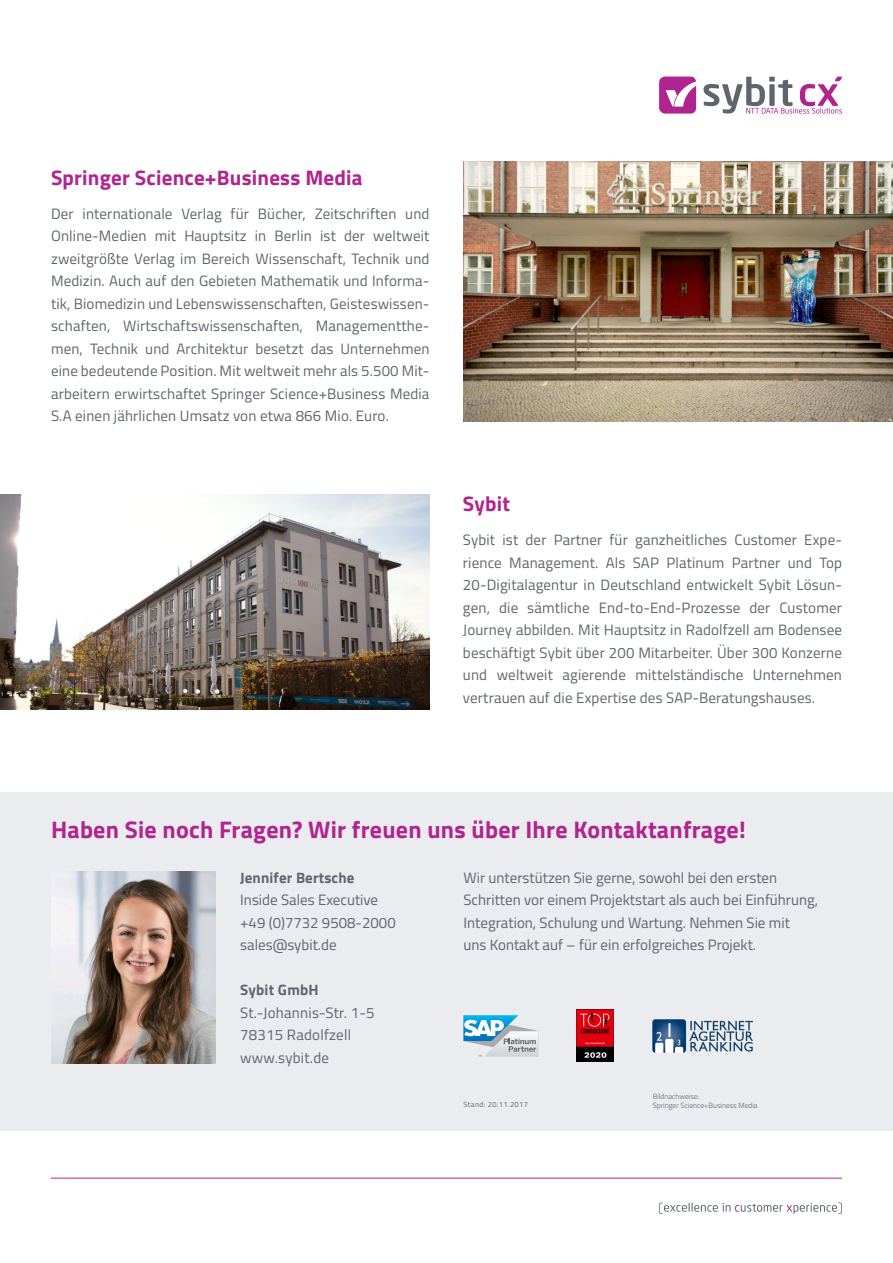
<style>
.page{position:relative;width:893px;height:1263px;background:#fff}
.page>*{position:absolute;margin:0;border:0;box-sizing:border-box;transform-origin:0 0}
.Unternehmen{font:700 24px "Titillium Web";letter-spacing:.01em;color:#b1248f}
.Headline_3{font:700 21px "Titillium Web";letter-spacing:.01em;color:#b1248f}
.Unternehmen-2{font:15px/22.5px "Titillium Web";color:#5f656c;text-align:justify}
.Unternehmen-3{font:700 15px "Titillium Web";letter-spacing:.015em;color:#5f656c}
.t1{font:300 7.5px "Titillium Web";color:#5f656c}
.Unternehmen-4{font:7.5px "Titillium Web";letter-spacing:.05em;color:#5f656c}
.s1{font-weight:700}
</style>
<div class="page">
<svg style="left:659px;top:1202px;width:183px;height:12px"></svg>
<hr style="left:51px;top:1178px;width:791px;height:1px;background:#b1248f">
<svg style="left:659px;top:77px;width:37px;height:37px"></svg>
<svg style="left:703px;top:77px;width:139px;height:37px"></svg>
<div style="left:0;top:793px;width:893px;height:338px;background:#ebecef"></div>
<img style="left:51px;top:871px;width:165px;height:192px">
<img style="left:463px;top:161px;width:430px;height:260px">
<img style="left:0;top:495px;width:429px;height:215px">
<img style="left:576px;top:1010px;width:37px;height:52px">
<svg style="left:463px;top:1015px;width:75px;height:42px"></svg>
<img style="left:653px;top:1019px;width:99px;height:34px">
<p class="Headline_3" style="left:51px;top:162px;width:313px">Springer Science+Business Media</p>
<p class="Unternehmen-2" style="left:51px;top:202px;width:380px">Der internationale Verlag für Bücher, Zeitschriften und Online-Medien mit Hauptsitz in Berlin ist der weltweit zweitgrößte Verlag im Bereich Wissenschaft, Technik und Medizin. Auch auf den Gebieten Mathematik und Informa&shy;tik, Biomedizin und Lebenswissenschaften, Geisteswissen&shy;schaften, Wirtschaftswissenschaften, Managementthe&shy;men, Technik und Architektur besetzt das Unternehmen eine bedeutende Position. Mit weltweit mehr als 5.500 Mit&shy;arbeitern erwirtschaftet Springer Science+Business Media S.A einen jährlichen Umsatz von etwa 866 Mio. Euro.</p>
<p class="Headline_3" style="left:463px;top:488px;width:49px">Sybit</p>
<p class="Unternehmen-2" style="left:463px;top:528px;width:381px">Sybit ist der Partner für ganzheitliches Customer Expe&shy;rience Management. Als SAP Platinum Partner und Top 20-Digitalagentur in Deutschland entwickelt Sybit Lösun&shy;gen, die sämtliche End-to-End-Prozesse der Customer Journey abbilden. Mit Hauptsitz in Radolfzell am Bodensee beschäftigt Sybit über 200 Mitarbeiter. Über 300 Konzerne und weltweit agierende mittelständische Unternehmen vertrauen auf die Expertise des SAP-Beratungshauses.</p>
<p class="Unternehmen" style="left:51px;top:811px;width:696px">Haben Sie noch Fragen? Wir freuen uns über Ihre Kontaktanfrage!</p>
<p class="Unternehmen-2" style="left:463px;top:865px;width:315px">Wir unterstützen Sie gerne, sowohl bei den ersten</p>
<p class="Unternehmen-2" style="left:463px;top:888px;width:356px">Schritten vor einem Projektstart als auch bei Einführung,</p>
<p class="Unternehmen-2" style="left:463px;top:910px;width:328px">Integration, Schulung und Wartung. Nehmen Sie mit</p>
<p class="Unternehmen-2" style="left:463px;top:933px;width:294px">uns Kontakt auf – für ein erfolgreiches Projekt.</p>
<p class="Unternehmen-2" style="left:240px;top:865px;width:157px;text-align:left"><span class="s1">Jennifer Bertsche<br></span>Inside Sales Executive +49 (0)7732 9508-2000 sales@sybit.de</p>
<p class="Unternehmen-3" style="left:240px;top:978px;width:80px">Sybit GmbH</p>
<p class="Unternehmen-2" style="left:240px;top:1000px;width:136px">St.-Johannis-Str. 1-5</p>
<p class="Unternehmen-2" style="left:240px;top:1023px;width:112px">78315 Radolfzell</p>
<p class="Unternehmen-2" style="left:240px;top:1045px;width:90px">www.sybit.de</p>
<p class="Unternehmen-4" style="left:463px;top:1099px;width:66px">Stand: 20.11.2017</p>
<p class="t1" style="left:653px;top:1090px;width:48px">Bildnachweise:</p>
<p class="t1" style="left:653px;top:1099px;width:106px">Springer Science+Business Media</p>
</div>
